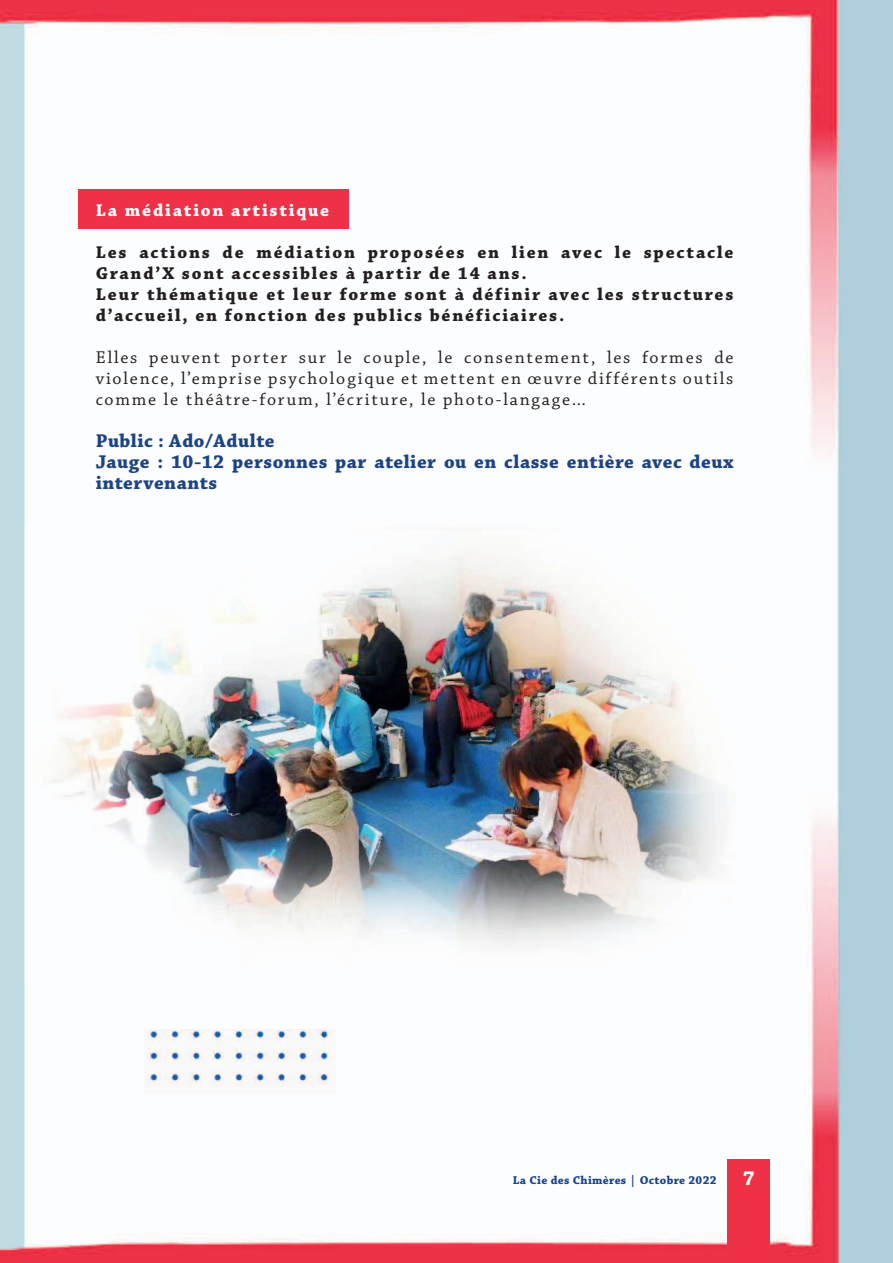
<style>
.page{position:relative;width:893px;height:1263px;background:#fff}
.page>*{position:absolute;margin:0;border:0;box-sizing:border-box;transform-origin:0 0}
.t1{font:700 21px "Chaparral Pro";color:#fff}
.t2{font:700 19.5px/21px "Chaparral Pro";letter-spacing:.025em;color:#1c4485}
.t3{font:700 18px/21px "Chaparral Pro";letter-spacing:.1em;color:#231f20}
.t4{font:18px/21px "Chaparral Pro";letter-spacing:.1em;color:#231f20;text-align:justify}
.t5{font:700 18px "Chaparral Pro";letter-spacing:.1em;color:#fff}
.t6{font:700 12px "Chaparral Pro";letter-spacing:.025em;color:#1c4485}
</style>
<div class="page">
<img style="left:0;top:0;width:893px;height:1263px">
<div style="left:727px;top:1160px;width:43px;height:103px;background:#ee3147"></div>
<div style="left:79px;top:189px;width:270px;height:40px;background:#ee3147"></div>
<img style="left:26px;top:525px;width:710px;height:457px">
<img style="left:145px;top:1029px;width:191px;height:65px">
<p class="t5" style="left:96px;top:200px;width:235px">La médiation artistique</p>
<p class="t3" style="left:96px;top:242px;width:639px">Les actions de médiation proposées en lien avec le spectacle Grand’X sont accessibles à partir de 14 ans.<br>Leur thématique et leur forme sont à définir avec les structures d’accueil, en fonction des publics bénéficiaires.</p>
<p class="t4" style="left:96px;top:347px;width:639px">Elles peuvent porter sur le couple, le consentement, les formes de violence, l’emprise psychologique et mettent en œuvre différents outils comme le théâtre-forum, l’écriture, le photo-langage…</p>
<p class="t2" style="left:96px;top:431px;width:639px">Public : Ado/Adulte<br>Jauge : 10-12 personnes par atelier ou en classe entière avec deux intervenants</p>
<p class="t6" style="left:513px;top:1173px;width:205px">La Cie des Chimères | Octobre 2022</p>
<p class="t1" style="left:743px;top:1166px;width:13px">7</p>
</div>
